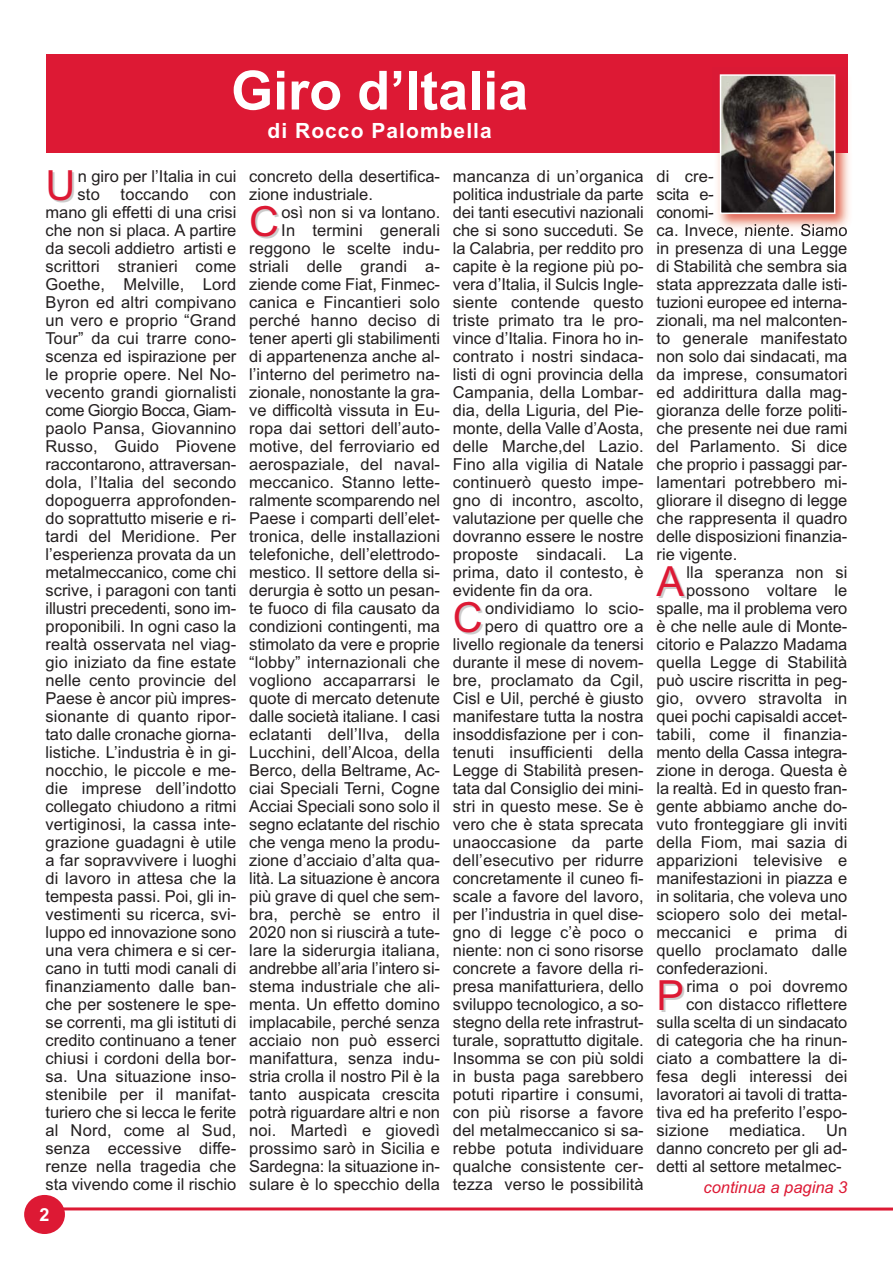
<style>
.page{position:relative;width:893px;height:1263px;background:#fff}
.page>*{position:absolute;margin:0;border:0;box-sizing:border-box;transform-origin:0 0}
.t1{font:700 54px "Arial";color:#fff}
.t2{font:41.55px "Arial";color:#dd1934}
.t3{font:700 21px "Arial";letter-spacing:.05em;color:#fff}
.t4{font:700 18px "Arial";color:#fff}
.t5{font:16.5px/18px "Arial";color:#231f20}
.t6{font:16.5px "Arial";letter-spacing:-.025em;color:#231f20}
.t7{font:italic 16.5px "Arial";color:#dd1934}
</style>
<div class="page">
<div style="left:24px;top:1195px;width:41px;height:39px;background:#dd1934;border-radius:50%"></div>
<div style="left:45px;top:54px;width:802px;height:99px;background:#dd1934"></div>
<img style="left:717px;top:67px;width:133px;height:167px">
<img style="left:713px;top:224px;width:62px;height:10px">
<img style="left:723px;top:77px;width:109px;height:134px">
<div style="left:720px;top:74px;width:115px;height:140px;border:2px solid #fff"></div>
<hr style="left:60px;top:1207px;width:833px;height:3px;background:#dd1934">
<h1 class="t1" style="left:231px;top:59px;width:299px">Giro d’Italia</h1>
<p class="t3" style="left:267px;top:118px;width:226px">di Rocco Palombella</p>
<h2 class="t2" style="left:45px;top:170px;width:32px">U</h2>
<p class="t5" style="left:78px;top:169px;width:160px">n giro per l’Italia in cui sto</p>
<p class="t5" style="left:121px;top:187px;width:70px">toccando</p>
<p class="t5" style="left:45px;top:187px;width:192px;text-align:justify;text-indent:164px">con mano gli effetti di una crisi che non si placa. A partire da secoli addietro artisti e scrittori stranieri come Goethe, Melville, Lord Byron ed altri compivano un vero e proprio “Grand Tour” da cui trarre cono&shy;scenza ed ispirazione per le proprie opere. Nel No&shy;vecento grandi giornalisti come Giorgio Bocca, Giam&shy;paolo Pansa, Giovannino Russo, Guido Piovene raccontarono, attraversan&shy;dola, l’Italia del secondo dopoguerra approfonden&shy;do soprattutto miserie e ri&shy;tardi del Meridione. Per l’esperienza provata da un metalmeccanico, come chi scrive, i paragoni con tanti illustri precedenti, sono im&shy;proponibili. In ogni caso la realtà osservata nel viag&shy;gio iniziato da fine estate nelle cento provincie del Paese è ancor più impres&shy;sionante di quanto ripor&shy;tato dalle cronache giorna&shy;listiche. L’industria è in gi&shy;nocchio, le piccole e me&shy;die imprese dell’indotto collegato chiudono a ritmi vertiginosi, la cassa inte&shy;grazione guadagni è utile a far sopravvivere i luoghi di lavoro in attesa che la tempesta passi. Poi, gli in&shy;vestimenti su ricerca, svi&shy;luppo ed innovazione sono una vera chimera e si cer&shy;cano in tutti modi canali di finanziamento dalle ban&shy;che per sostenere le spe&shy;se correnti, ma gli istituti di credito continuano a tener chiusi i cordoni della bor&shy;sa. Una situazione inso&shy;stenibile per il manifat&shy;turiero che si lecca le ferite al Nord, come al Sud, senza eccessive diffe&shy;renze nella tragedia che sta vivendo come il rischio</p>
<p class="t4" style="left:40px;top:1204px;width:12px">2</p>
<p class="t5" style="left:249px;top:169px;width:192px">concreto della desertifica&shy;zione industriale.</p>
<h2 class="t2" style="left:249px;top:206px;width:32px">C</h2>
<p class="t5" style="left:249px;top:205px;width:193px;text-align:right">osì non si va lontano.<br>In termini generali reggono le scelte indu&shy;striali delle grandi a&shy;ziende come Fiat, Finmec&shy;canica e Fincantieri solo perché hanno deciso di tener aperti gli stabilimenti di appartenenza anche al&shy;l’interno del perimetro na&shy;zionale, nonostante la gra&shy;ve difficoltà vissuta in Eu&shy;ropa dai settori dell’auto&shy;motive, del ferroviario ed aerospaziale, del naval&shy;meccanico. Stanno lette&shy;ralmente scomparendo nel<br>Paese i comparti dell’elet&shy;tronica, delle installazioni telefoniche, dell’elettrodo&shy;mestico. Il settore della si&shy;derurgia è sotto un pesan&shy;te fuoco di fila causato da condizioni contingenti, ma stimolato da vere e proprie “lobby” internazionali che vogliono accaparrarsi le quote di mercato detenute dalle società italiane. I casi eclatanti dell’Ilva, della<br>Lucchini, dell’Alcoa, della<br>Berco, della Beltrame, Ac&shy;ciai Speciali Terni, Cogne<br>Acciai Speciali sono solo il segno eclatante del rischio che venga meno la produ&shy;zione d’acciaio d’alta qua&shy;lità. La situazione è ancora più grave di quel che sem&shy;bra, perchè se entro il<br>2020 non si riuscirà a tute&shy;lare la siderurgia italiana, andrebbe all’aria l’intero si&shy;stema industriale che ali&shy;menta. Un effetto domino implacabile, perché senza acciaio non può esserci manifattura, senza indu&shy;stria crolla il nostro Pil è la tanto auspicata crescita potrà riguardare altri e non noi. Martedì e giovedì prossimo sarò in Sicilia e<br>Sardegna: la situazione in&shy;sulare è lo specchio della</p>
<p class="t5" style="left:453px;top:169px;width:192px;text-align:justify">mancanza di un’organica politica industriale da parte dei tanti esecutivi nazionali che si sono succeduti. Se la Calabria, per reddito pro capite è la regione più po&shy;vera d’Italia, il Sulcis Ingle&shy;siente contende questo triste primato tra le pro&shy;vince d’Italia. Finora ho in&shy;contrato i nostri sindaca&shy;listi di ogni provincia della Campania, della Lombar&shy;dia, della Liguria, del Pie&shy;monte, della Valle d’Aosta, delle Marche,del Lazio.<br>Fino alla vigilia di Natale continuerò questo impe&shy;gno di incontro, ascolto, valutazione per quelle che dovranno essere le nostre proposte sindacali. La prima, dato il contesto, è evidente fin da ora.</p>
<h2 class="t2" style="left:453px;top:602px;width:32px">C</h2>
<p class="t5" style="left:453px;top:601px;width:193px;text-align:right">ondividiamo lo scio&shy;pero di quattro ore a livello regionale da tenersi durante il mese di novem&shy;bre, proclamato da Cgil,<br>Cisl e Uil, perché è giusto manifestare tutta la nostra insoddisfazione per i con&shy;tenuti insufficienti della<br>Legge di Stabilità presen&shy;tata dal Consiglio dei mini&shy;stri in questo mese. Se è vero che è stata sprecata unaoccasione da parte dell’esecutivo per ridurre concretamente il cuneo fi&shy;scale a favore del lavoro, per l’industria in quel dise&shy;gno di legge c’è poco o niente: non ci sono risorse concrete a favore della ri&shy;presa manifatturiera, dello sviluppo tecnologico, a so&shy;stegno della rete infrastrut&shy;turale, soprattutto digitale.<br>Insomma se con più soldi in busta paga sarebbero potuti ripartire i consumi, con più risorse a favore del metalmeccanico si sa&shy;rebbe potuta individuare qualche consistente cer&shy;tezza verso le possibilità</p>
<p class="t5" style="left:657px;top:169px;width:192px">di cre-<br>scita e-<br>conomi-<br>ca. Invece, niente. Siamo in presenza di una Legge di Stabilità che sembra sia stata apprezzata dalle isti&shy;tuzioni europee ed interna&shy;zionali, ma nel malconten&shy;to generale manifestato non solo dai sindacati, ma da imprese, consumatori ed addirittura dalla mag&shy;gioranza delle forze politi&shy;che presente nei due rami del Parlamento. Si dice che proprio i passaggi par&shy;lamentari potrebbero mi&shy;gliorare il disegno di legge che rappresenta il quadro delle disposizioni finanzia&shy;rie vigente.</p>
<h2 class="t2" style="left:657px;top:566px;width:29px">A</h2>
<p class="t5" style="left:686px;top:565px;width:163px">lla speranza non si</p>
<p class="t5" style="left:686px;top:583px;width:163px">possono voltare le</p>
<p class="t5" style="left:656px;top:601px;width:192px">spalle, ma il problema vero</p>
<p class="t5" style="left:656px;top:619px;width:192px">è che nelle aule di Monte-</p>
<p class="t5" style="left:656px;top:637px;width:192px">citorio e Palazzo Madama</p>
<p class="t5" style="left:656px;top:655px;width:192px">quella Legge di Stabilità</p>
<p class="t5" style="left:656px;top:673px;width:192px">può uscire riscritta in peg-</p>
<p class="t5" style="left:656px;top:691px;width:192px">gio, ovvero stravolta in</p>
<p class="t5" style="left:656px;top:709px;width:192px">quei pochi capisaldi accet-</p>
<p class="t5" style="left:656px;top:727px;width:192px">tabili, come il finanzia-</p>
<p class="t6" style="left:656px;top:746px;width:192px">mento della Cassa integra-</p>
<p class="t5" style="left:656px;top:763px;width:192px">zione in deroga. Questa è</p>
<p class="t5" style="left:656px;top:781px;width:192px">la realtà. Ed in questo fran-</p>
<p class="t5" style="left:656px;top:799px;width:192px">gente abbiamo anche do-</p>
<p class="t5" style="left:656px;top:817px;width:192px">vuto fronteggiare gli inviti</p>
<p class="t5" style="left:656px;top:835px;width:192px">della Fiom, mai sazia di</p>
<p class="t5" style="left:656px;top:853px;width:192px">apparizioni televisive e</p>
<p class="t5" style="left:656px;top:871px;width:192px">manifestazioni in piazza e</p>
<p class="t5" style="left:656px;top:889px;width:192px">in solitaria, che voleva uno</p>
<p class="t5" style="left:656px;top:907px;width:192px">sciopero solo dei metal-</p>
<p class="t5" style="left:656px;top:925px;width:192px">meccanici e prima di</p>
<p class="t5" style="left:656px;top:943px;width:192px">quello proclamato dalle</p>
<p class="t5" style="left:656px;top:961px;width:113px">confederazioni.</p>
<h2 class="t2" style="left:657px;top:980px;width:29px">P</h2>
<p class="t5" style="left:686px;top:979px;width:163px">rima o poi dovremo</p>
<p class="t5" style="left:686px;top:997px;width:163px">con distacco riflettere</p>
<p class="t5" style="left:656px;top:1015px;width:192px">sulla scelta di un sindacato</p>
<p class="t5" style="left:656px;top:1033px;width:192px">di categoria che ha rinun-</p>
<p class="t5" style="left:656px;top:1051px;width:192px">ciato a combattere la di-</p>
<p class="t5" style="left:656px;top:1069px;width:192px">fesa degli interessi dei</p>
<p class="t5" style="left:656px;top:1087px;width:192px">lavoratori ai tavoli di tratta-</p>
<p class="t5" style="left:656px;top:1105px;width:192px">tiva ed ha preferito l’espo-</p>
<p class="t5" style="left:656px;top:1123px;width:192px">sizione mediatica. Un</p>
<p class="t5" style="left:656px;top:1141px;width:192px">danno concreto per gli ad-</p>
<p class="t5" style="left:656px;top:1159px;width:187px">detti al settore metalmec-</p>
<p class="t7" style="left:703px;top:1178px;width:146px">continua a pagina 3</p>
</div>
